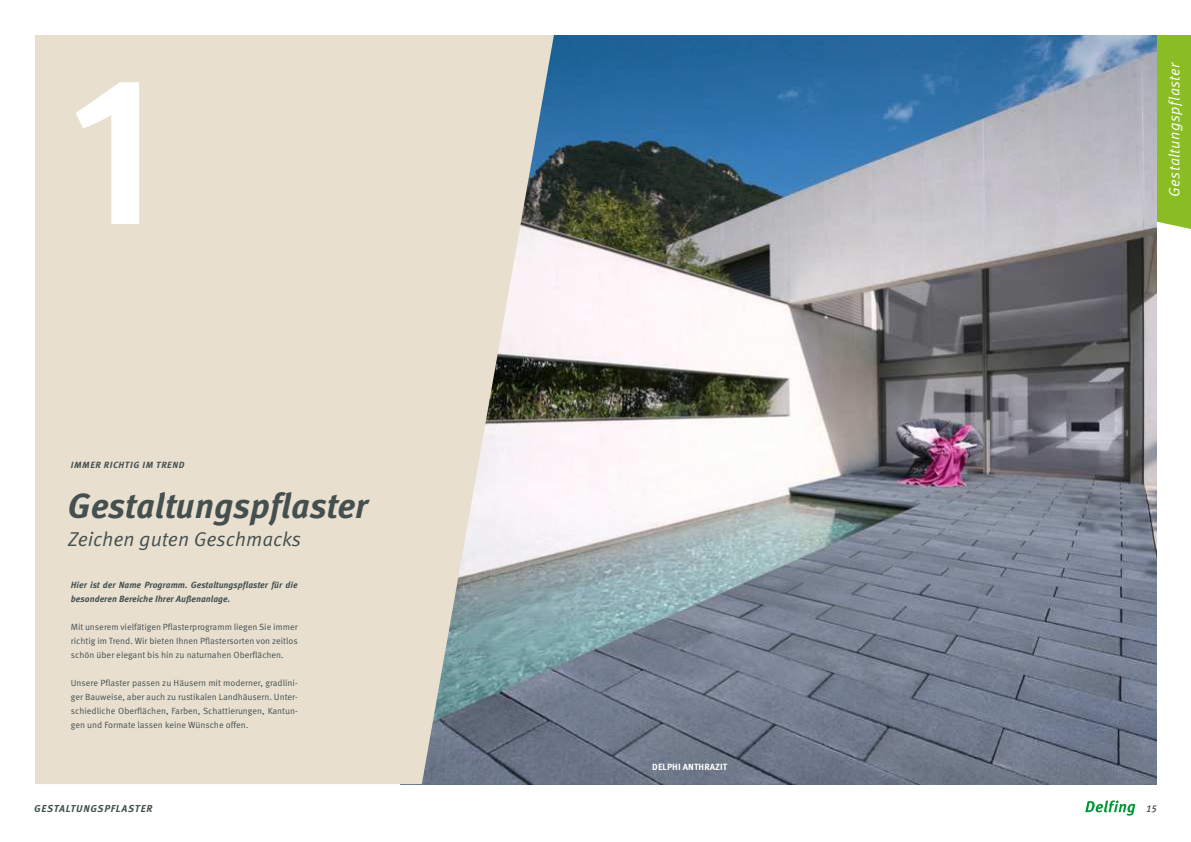
<style>
.page{position:relative;width:1191px;height:842px;background:#fff}
.page>*{position:absolute;margin:0;border:0;box-sizing:border-box;transform-origin:0 0}
.t1{font:700 212.6px "Meta Pro";color:#fff}
.t2{font:italic 700 35px "Meta Pro";color:#444f50}
.t3{font:20px "Meta Pro Norm Ita";color:#444f50}
.t4{font:15px "Meta Pro Norm Ita";letter-spacing:.03em;color:#fff}
.t5{font:italic 700 10px "Meta Pro";letter-spacing:.065em;color:#444f50}
.t6{font:italic 10px "Meta Plus Medium Caps";color:#444f50}
.t7{font:9px/14px "Meta Pro Norm";color:#444f50;text-align:justify}
.t8{font:italic 700 9px/14px "Meta Pro";color:#444f50}
.t9{font:italic 700 9px "Meta Pro";letter-spacing:.075em;color:#444f50}
.t10{font:700 9px "Meta Pro";letter-spacing:.01em;color:#fff}
</style>
<div class="page">
<div style="left:1157px;top:35px;width:34px;height:194px;background:#89bd23"></div>
<img style="left:554px;top:35px;width:603px;height:749px">
<svg style="left:35px;top:35px;width:519px;height:749px;fill:#e8dfce"></svg>
<svg style="left:1085px;top:800px;width:50px;height:16px"></svg>
<h1 class="t1" style="left:70px;top:66px;width:90px">1</h1>
<h3 class="t4" style="left:1167px;top:197px;width:137px;rotate:-90deg">Gestaltungspflaster</h3>
<p class="t9" style="left:71px;top:460px;width:115px">IMMER RICHTIG IM TREND</p>
<h2 class="t2" style="left:67px;top:487px;width:302px">Gestaltungspflaster</h2>
<h3 class="t3" style="left:68px;top:529px;width:234px">Zeichen guten Geschmacks</h3>
<p class="t8" style="left:71px;top:578px;width:228px">Hier ist der Name Programm. Gestaltungspflaster für die besonderen Bereiche Ihrer Außenanlage.</p>
<p class="t7" style="left:71px;top:620px;width:228px">Mit unserem vielfätigen Pflasterprogramm liegen Sie immer richtig im Trend. Wir bieten Ihnen Pflastersorten von zeitlos schön über elegant bis hin zu naturnahen Oberflächen.</p>
<p class="t7" style="left:71px;top:676px;width:228px">Unsere Pflaster passen zu Häusern mit moderner, gradlini&shy;ger Bauweise, aber auch zu rustikalen Landhäusern. Unter&shy;schiedliche Oberflächen, Farben, Schattierungen, Kantun&shy;gen und Formate lassen keine Wünsche offen.</p>
<p class="t10" style="left:652px;top:763px;width:77px">DELPHI ANTHRAZIT</p>
<p class="t5" style="left:34px;top:803px;width:120px">GESTALTUNGSPFLASTER</p>
<p class="t6" style="left:1146px;top:803px;width:12px">15</p>
</div>
